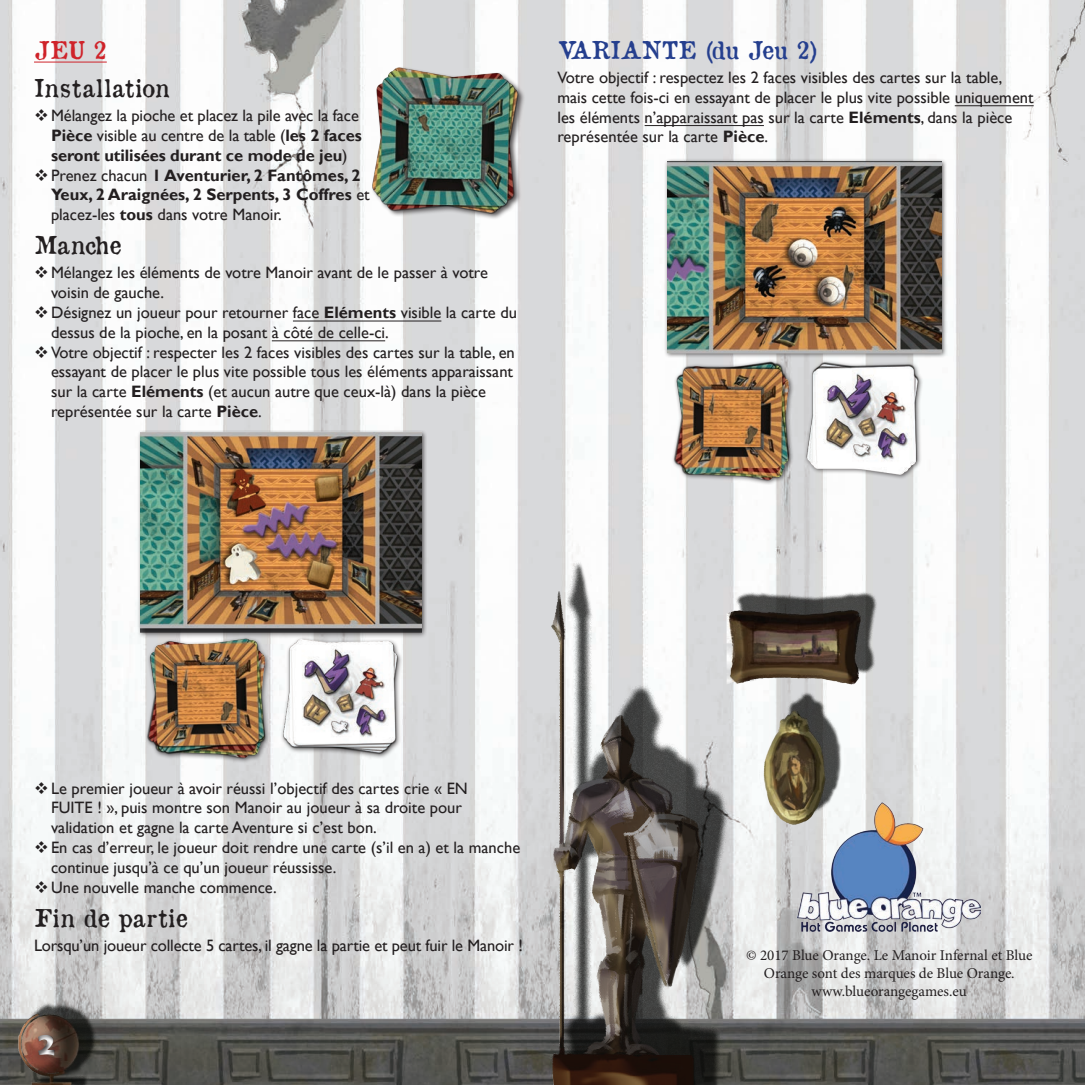
<style>
.page{position:relative;width:1085px;height:1085px;background:#fff}
.page>*{position:absolute;margin:0;border:0;box-sizing:border-box;transform-origin:0 0}
.t1{font:700 33px "Berlin Sans FB Demi";color:#fff}
.t2{font:24px "Old Newspaper Types";color:#231f20}
.t3{font:24px "Old Newspaper Types";color:#253f8e}
.t4{font:24px "Old Newspaper Types";color:#cf232a}
.t5{font:16.5px/19.8px "Gill Sans";color:#231f20}
.t6{font:700 16.5px/19.8px "Gill Sans";color:#231f20}
.t7{font:15px/18px "Minion Pro";letter-spacing:-.005em;color:#231f20;text-align:center}
.s1{font-weight:400}
.s2{font-weight:700}
</style>
<div class="page">
<img style="left:0;top:0;width:1084px;height:1084px">
<img style="left:0;top:998px;width:129px;height:86px">
<svg style="left:16px;top:1013px;width:87px;height:52px"></svg>
<div style="left:28px;top:1024px;width:34px;height:38px;background:#fff;opacity:.75"></div>
<div style="left:31px;top:1030px;width:35px;height:35px;background:#fff;opacity:.75"></div>
<hr style="left:34px;top:62px;width:73px;height:1px;background:#cf232a">
<hr style="left:293px;top:320px;width:148px;height:1px;background:#231f20">
<hr style="left:272px;top:340px;width:113px;height:1px;background:#231f20">
<div style="left:371px;top:66px;width:154px;height:154px;background:#231f20;opacity:.75"></div>
<img style="left:368px;top:62px;width:155px;height:155px">
<div style="left:137px;top:429px;width:290px;height:334px;background:#231f20;opacity:.75"></div>
<img style="left:140px;top:431px;width:281px;height:332px">
<div style="left:664px;top:158px;width:283px;height:327px;background:#231f20;opacity:.75"></div>
<img style="left:667px;top:162px;width:273px;height:323px">
<hr style="left:954px;top:105px;width:79px;height:1px;background:#231f20">
<hr style="left:644px;top:125px;width:119px;height:1px;background:#231f20">
<img style="left:799px;top:801px;width:181px;height:131px">
<img style="left:445px;top:518px;width:354px;height:566px">
<img style="left:661px;top:582px;width:257px;height:250px">
<svg style="left:35px;top:109px;width:12px;height:12px"></svg>
<svg style="left:35px;top:168px;width:12px;height:13px"></svg>
<svg style="left:35px;top:266px;width:12px;height:12px"></svg>
<svg style="left:35px;top:306px;width:12px;height:12px"></svg>
<svg style="left:35px;top:345px;width:12px;height:12px"></svg>
<svg style="left:35px;top:781px;width:12px;height:12px"></svg>
<svg style="left:35px;top:840px;width:12px;height:12px"></svg>
<svg style="left:35px;top:880px;width:12px;height:12px"></svg>
<h2 class="t4" style="left:34px;top:34px;width:74px">JEU 2</h2>
<h2 class="t2" style="left:34px;top:72px;width:136px">Installation</h2>
<p class="t6" style="left:51px;top:106px;width:320px"><span class="s1">Mélangez la pioche et placez la pile avec la face </span>Pièce <span class="s1">visible au centre de la table (</span>les 2 faces seront utilisées durant ce mode de jeu<span class="s1">)<br>Prenez chacun</span> 1 Aventurier, 2 Fantômes, 2<br>Yeux, 2 Araignées, 2 Serpents, 3 Coffres <span class="s1">et placez-les</span> tous <span class="s1">dans votre Manoir.</span></p>
<h2 class="t2" style="left:34px;top:229px;width:89px">Manche</h2>
<p class="t5" style="left:51px;top:263px;width:467px">Mélangez les éléments de votre Manoir avant de le passer à votre voisin de gauche.<br>Désignez un joueur pour retourner face <span class="s2">Eléments</span> visible la carte du dessus de la pioche, en la posant à côté de celle-ci.<br>Votre objectif : respecter les 2 faces visibles des cartes sur la table, en essayant de placer le plus vite possible tous les éléments apparaissant sur la carte <span class="s2">Eléments</span> (et aucun autre que ceux-là) dans la pièce représentée sur la carte <span class="s2">Pièce</span>.</p>
<h2 class="t3" style="left:557px;top:34px;width:91px">Variante</h2>
<h2 class="t3" style="left:704px;top:34px;width:115px">(du Jeu 2)</h2>
<p class="t5" style="left:557px;top:68px;width:477px">Votre objectif : respectez les 2 faces visibles des cartes sur la table, mais cette fois-ci en essayant de placer le plus vite possible uniquement les éléments n’apparaissant pas sur la carte <span class="s2">Eléments</span>, dans la pièce représentée sur la carte <span class="s2">Pièce</span>.</p>
<p class="t5" style="left:51px;top:778px;width:470px">Le premier joueur à avoir réussi l’objectif des cartes crie « EN<br>FUITE ! », puis montre son Manoir au joueur à sa droite pour validation et gagne la carte Aventure si c’est bon.<br>En cas d’erreur, le joueur doit rendre une carte (s’il en a) et la manche continue jusqu’à ce qu’un joueur réussisse.<br>Une nouvelle manche commence.</p>
<h2 class="t2" style="left:34px;top:901px;width:155px">Fin de partie</h2>
<p class="t5" style="left:34px;top:935px;width:490px">Lorsqu’un joueur collecte 5 cartes, il gagne la partie et peut fuir le Manoir !</p>
<h1 class="t1" style="left:38px;top:1024px;width:19px">2</h1>
<p class="t7" style="left:746px;top:946px;width:288px">© 2017 Blue Orange. Le Manoir Infernal et Blue<br>Orange sont des marques de Blue Orange. www.blueorangegames.eu</p>
</div>
